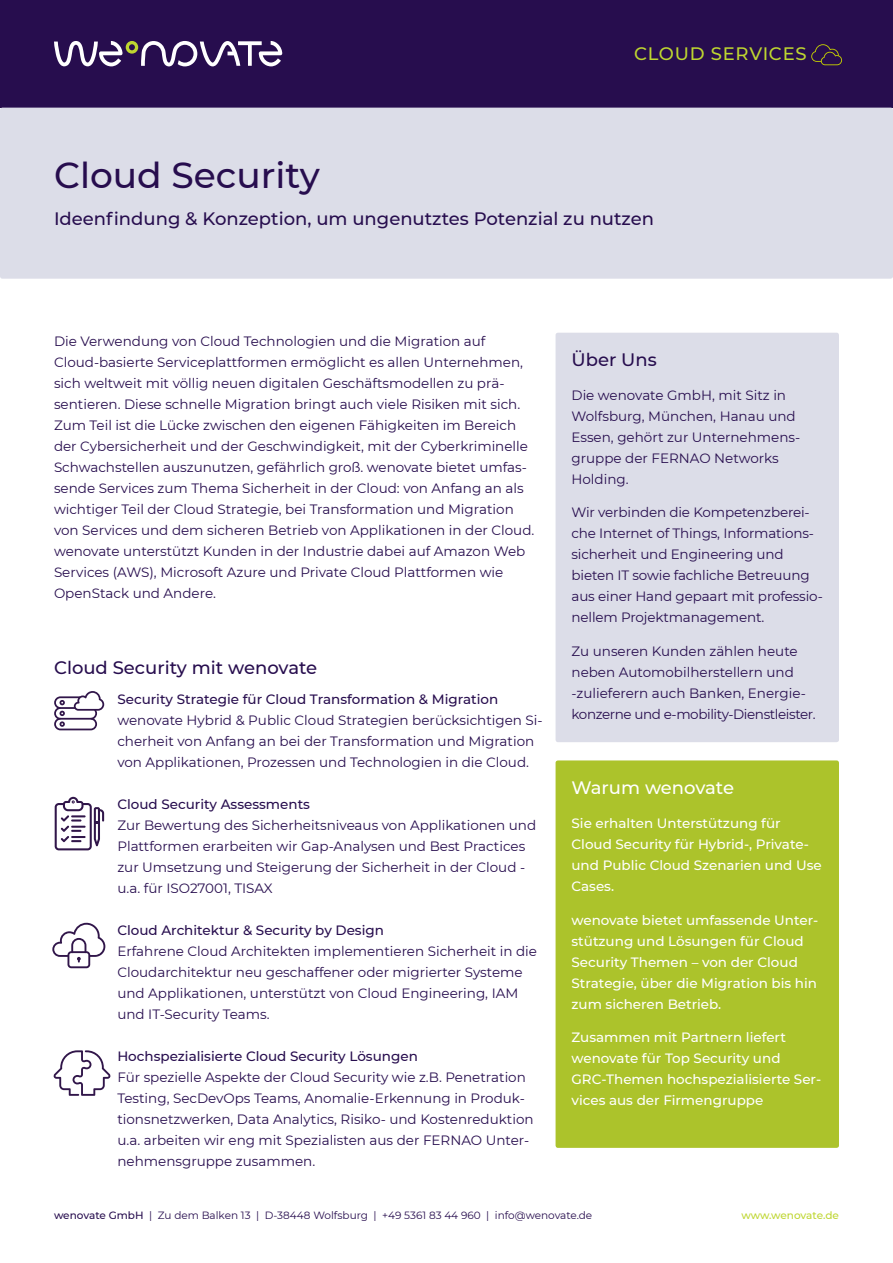
<style>
.page{position:relative;width:893px;height:1263px;background:#fff}
.page>*{position:absolute;margin:0;border:0;box-sizing:border-box;transform-origin:0 0}
.t1{font:500 36px "Montserrat";color:#270d4e}
.t2{font:500 18px "Montserrat";color:#270d4e}
.t3{font:500 18px "Montserrat";letter-spacing:.04em;color:#bed630}
.t4{font:500 18px "Montserrat";color:#fff}
.t5{font:13.5px/21px "Montserrat";color:#270d4e}
.t6{font:500 13.5px/21px "Montserrat";color:#fff}
.t7{font:10.5px "Montserrat";color:#270d4e}
.t8{font:500 10.5px "Montserrat";letter-spacing:-.01em;color:#bed630}
.s1{font-weight:500}
</style>
<div class="page">
<div style="left:0;top:0;width:893px;height:108px;background:#270d4e"></div>
<svg style="left:54px;top:41px;width:228px;height:25px"></svg>
<div style="left:0;top:108px;width:893px;height:171px;background:#dcdde8;border-radius:2px"></div>
<div style="left:556px;top:333px;width:283px;height:409px;background:#dcdde8;border-radius:2px"></div>
<div style="left:556px;top:760px;width:283px;height:388px;background:#acc32b;border-radius:2px"></div>
<svg style="left:811px;top:44px;width:31px;height:21px"></svg>
<svg style="left:55px;top:797px;width:49px;height:53px"></svg>
<svg style="left:54px;top:1050px;width:56px;height:46px"></svg>
<svg style="left:54px;top:691px;width:50px;height:39px"></svg>
<svg style="left:52px;top:923px;width:53px;height:45px"></svg>
<p class="t3" style="left:634px;top:41px;width:174px">CLOUD SERVICES</p>
<p class="t1" style="left:54px;top:150px;width:268px">Cloud Security</p>
<p class="t2" style="left:54px;top:206px;width:602px">Ideenfindung &amp; Konzeption, um ungenutztes Potenzial zu nutzen</p>
<p class="t5" style="left:54px;top:330px;width:482px">Die Verwendung von Cloud Technologien und die Migration auf Cloud-basierte Serviceplattformen ermöglicht es allen Unternehmen, sich weltweit mit völlig neuen digitalen Geschäftsmodellen zu prä&shy;sentieren. Diese schnelle Migration bringt auch viele Risiken mit sich.<br>Zum Teil ist die Lücke zwischen den eigenen Fähigkeiten im Bereich der Cybersicherheit und der Geschwindigkeit, mit der Cyberkriminelle Schwachstellen auszunutzen, gefährlich groß. wenovate bietet umfas&shy;sende Services zum Thema Sicherheit in der Cloud: von Anfang an als wichtiger Teil der Cloud Strategie, bei Transformation und Migration von Services und dem sicheren Betrieb von Applikationen in der Cloud. wenovate unterstützt Kunden in der Industrie dabei auf Amazon Web Services (AWS), Microsoft Azure und Private Cloud Plattformen wie OpenStack und Andere.</p>
<p class="t2" style="left:54px;top:655px;width:265px">Cloud Security mit wenovate</p>
<p class="t5" style="left:117px;top:688px;width:427px"><span class="s1">Security Strategie für Cloud Transformation &amp; Migration </span>wenovate Hybrid &amp; Public Cloud Strategien berücksichtigen Si&shy;cherheit von Anfang an bei der Transformation und Migration von Applikationen, Prozessen und Technologien in die Cloud.</p>
<p class="t5" style="left:117px;top:793px;width:420px"><span class="s1">Cloud Security Assessments<br></span>Zur Bewertung des Sicherheitsniveaus von Applikationen und Plattformen erarbeiten wir Gap-Analysen und Best Practices zur Umsetzung und Steigerung der Sicherheit in der Cloud - u.a. für ISO27001, TISAX</p>
<p class="t5" style="left:117px;top:919px;width:421px"><span class="s1">Cloud Architektur &amp; Security by Design<br></span>Erfahrene Cloud Architekten implementieren Sicherheit in die Cloudarchitektur neu geschaffener oder migrierter Systeme und Applikationen, unterstützt von Cloud Engineering, IAM und IT-Security Teams.</p>
<p class="t5" style="left:117px;top:1045px;width:418px"><span class="s1">Hochspezialisierte Cloud Security Lösungen<br></span>Für spezielle Aspekte der Cloud Security wie z.B. Penetration Testing, SecDevOps Teams, Anomalie-Erkennung in Produk&shy;tionsnetzwerken, Data Analytics, Risiko- und Kostenreduktion u.a. arbeiten wir eng mit Spezialisten aus der FERNAO Unter&shy;nehmensgruppe zusammen.</p>
<p class="t2" style="left:571px;top:347px;width:87px">Über Uns</p>
<p class="t5" style="left:571px;top:384px;width:230px">Die wenovate GmbH, mit Sitz in<br>Wolfsburg, München, Hanau und<br>Essen, gehört zur Unternehmens&shy;gruppe der FERNAO Networks<br>Holding.</p>
<p class="t5" style="left:571px;top:502px;width:253px">Wir verbinden die Kompetenzberei&shy;che Internet of Things, Informations&shy;sicherheit und Engineering und bieten IT sowie fachliche Betreuung aus einer Hand gepaart mit professio&shy;nellem Projektmanagement.</p>
<p class="t5" style="left:571px;top:640px;width:246px">Zu unseren Kunden zählen heute neben Automobilherstellern und -zulieferern auch Banken, Energie&shy;konzerne und e-mobility-Dienstleister.</p>
<p class="t4" style="left:571px;top:775px;width:164px">Warum wenovate</p>
<p class="t6" style="left:571px;top:812px;width:252px">Sie erhalten Unterstützung für<br>Cloud Security für Hybrid-, Private&shy;und Public Cloud Szenarien und Use<br>Cases.</p>
<p class="t6" style="left:571px;top:909px;width:248px">wenovate bietet umfassende Unter&shy;stützung und Lösungen für Cloud<br>Security Themen – von der Cloud<br>Strategie, über die Migration bis hin zum sicheren Betrieb.</p>
<p class="t6" style="left:571px;top:1026px;width:251px">Zusammen mit Partnern liefert wenovate für Top Security und<br>GRC-Themen hochspezialisierte Ser&shy;vices aus der Firmengruppe</p>
<p class="t7" style="left:54px;top:1208px;width:540px"><span class="s1">wenovate GmbH</span> | Zu dem Balken 13 | D-38448 Wolfsburg | +49 5361 83 44 960 | info@wenovate.de</p>
<p class="t8" style="left:741px;top:1208px;width:99px">www.wenovate.de</p>
</div>
